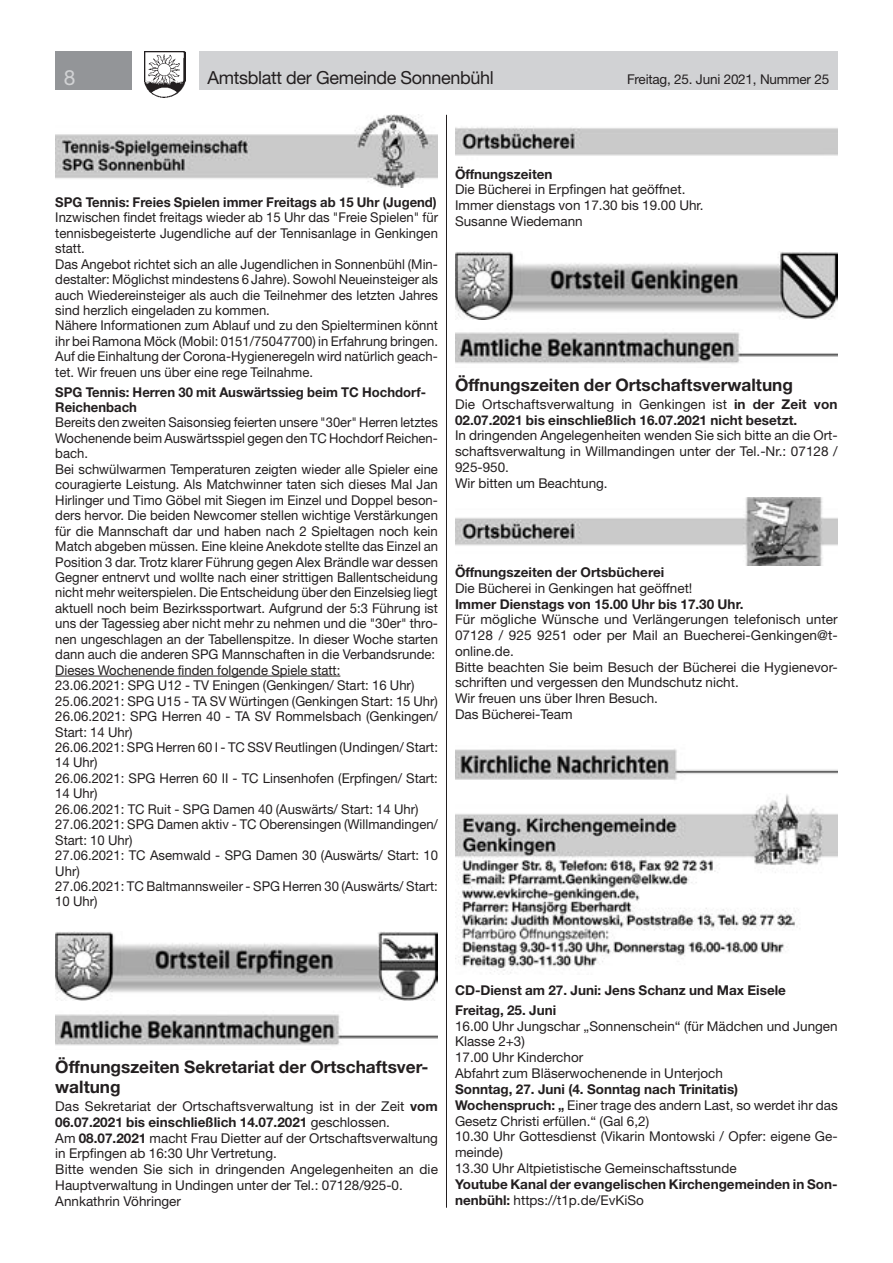
<style>
.page{position:relative;width:893px;height:1263px;background:#fff}
.page>*{position:absolute;margin:0;border:0;box-sizing:border-box;transform-origin:0 0}
.t1{font:21px "Helvetica Neue LT Std";color:#d1d2d4}
.t2{font:18px "Helvetica Neue LT Std";letter-spacing:-.02em;color:#231f20}
.t3{font:700 17.25px/20.5px "Helvetica Neue LT Std";color:#231f20}
.t4{font:13.5px/15.8px "Helvetica Neue LT Std";color:#231f20}
.t5{font:13.5px/15.5px "Helvetica Neue LT Std";color:#231f20;scale:.96 1}
.t6{font:700 13.5px/15.5px "Helvetica Neue LT Std";color:#231f20}
.s1{font-weight:400}
.s2{font-weight:700}
</style>
<div class="page">
<div style="left:199px;top:51px;width:639px;height:38px;background:#d1d2d4"></div>
<div style="left:55px;top:51px;width:77px;height:38px;background:#939598"></div>
<img style="left:145px;top:51px;width:41px;height:47px">
<hr style="left:55px;top:676px;width:285px;height:1px;background:#231f20">
<img style="left:55px;top:115px;width:383px;height:72px">
<img style="left:55px;top:932px;width:383px;height:69px">
<img style="left:55px;top:1014px;width:383px;height:32px">
<img style="left:455px;top:126px;width:383px;height:30px">
<img style="left:455px;top:251px;width:383px;height:68px">
<img style="left:455px;top:332px;width:383px;height:32px">
<img style="left:455px;top:497px;width:383px;height:68px">
<img style="left:455px;top:749px;width:383px;height:31px">
<img style="left:455px;top:794px;width:383px;height:181px">
<hr style="left:446px;top:115px;width:1px;height:1093px;background:#231f20">
<h1 class="t1" style="left:64px;top:65px;width:13px">8</h1>
<h2 class="t2" style="left:207px;top:67px;width:288px">Amtsblatt der Gemeinde Sonnenbühl</h2>
<p class="t4" style="left:627px;top:71px;width:204px">Freitag, 25. Juni 2021, Nummer 25</p>
<p class="t6" style="left:55px;top:194px;width:383px">SPG Tennis: Freies Spielen immer Freitags ab 15 Uhr (Jugend)</p>
<p class="t4" style="left:55px;top:210px;width:384px">Inzwischen findet freitags wieder ab 15 Uhr das "Freie Spielen" für tennisbegeisterte Jugendliche auf der Tennisanlage in Genkingen statt.<br>Das Angebot richtet sich an alle Jugendlichen in Sonnenbühl (Min&shy;destalter: Möglichst mindestens 6 Jahre). Sowohl Neueinsteiger als auch Wiedereinsteiger als auch die Teilnehmer des letzten Jahres sind herzlich eingeladen zu kommen.<br>Nähere Informationen zum Ablauf und zu den Spielterminen könnt ihr bei Ramona Möck (Mobil: 0151/75047700) in Erfahrung bringen.<br>Auf die Einhaltung der Corona-Hygieneregeln wird natürlich geach&shy;tet. Wir freuen uns über eine rege Teilnahme.</p>
<p class="t6" style="left:55px;top:384px;width:372px">SPG Tennis: Herren 30 mit Auswärtssieg beim TC Hochdorf-<br>Reichenbach</p>
<p class="t5" style="left:55px;top:415px;width:400px">Bereits den zweiten Saisonsieg feierten unsere "30er" Herren letztes Wochenende beim Auswärtsspiel gegen den TC Hochdorf Reichen&shy;bach.<br>Bei schwülwarmen Temperaturen zeigten wieder alle Spieler eine couragierte Leistung. Als Matchwinner taten sich dieses Mal Jan Hirlinger und Timo Göbel mit Siegen im Einzel und Doppel beson&shy;ders hervor. Die beiden Newcomer stellen wichtige Verstärkungen für die Mannschaft dar und haben nach 2 Spieltagen noch kein Match abgeben müssen. Eine kleine Anekdote stellte das Einzel an Position 3 dar. Trotz klarer Führung gegen Alex Brändle war dessen Gegner entnervt und wollte nach einer strittigen Ballentscheidung nicht mehr weiterspielen. Die Entscheidung über den Einzelsieg liegt aktuell noch beim Bezirkssportwart. Aufgrund der 5:3 Führung ist uns der Tagessieg aber nicht mehr zu nehmen und die "30er" thro&shy;nen ungeschlagen an der Tabellenspitze. In dieser Woche starten dann auch die anderen SPG Mannschaften in die Verbandsrunde:<br>Dieses Wochenende finden folgende Spiele statt:<br>23.06.2021: SPG U12 - TV Eningen (Genkingen/ Start: 16 Uhr)<br>25.06.2021: SPG U15 - TA SV Würtingen (Genkingen Start: 15 Uhr)<br>26.06.2021: SPG Herren 40 - TA SV Rommelsbach (Genkingen/ Start: 14 Uhr)<br>26.06.2021: SPG Herren 60 I - TC SSV Reutlingen (Undingen/ Start:<br>14 Uhr)<br>26.06.2021: SPG Herren 60 II - TC Linsenhofen (Erpfingen/ Start:<br>14 Uhr)<br>26.06.2021: TC Ruit - SPG Damen 40 (Auswärts/ Start: 14 Uhr)<br>27.06.2021: SPG Damen aktiv - TC Oberensingen (Willmandingen/ Start: 10 Uhr)<br>27.06.2021: TC Asemwald - SPG Damen 30 (Auswärts/ Start: 10<br>Uhr)<br>27.06.2021: TC Baltmannsweiler - SPG Herren 30 (Auswärts/ Start:<br>10 Uhr)</p>
<p class="t6" style="left:455px;top:166px;width:99px">Öffnungszeiten</p>
<p class="t4" style="left:455px;top:182px;width:250px">Die Bücherei in Erpfingen hat geöffnet.<br>Immer dienstags von 17.30 bis 19.00 Uhr.<br>Susanne Wiedemann</p>
<p class="t3" style="left:455px;top:374px;width:339px">Öffnungszeiten der Ortschaftsverwaltung</p>
<p class="t6" style="left:455px;top:396px;width:384px"><span class="s1">Die Ortschaftsverwaltung in Genkingen ist</span> in der Zeit von<br>02.07.2021 bis einschließlich 16.07.2021 nicht besetzt.</p>
<p class="t4" style="left:455px;top:427px;width:384px">In dringenden Angelegenheiten wenden Sie sich bitte an die Ort&shy;schaftsverwaltung in Willmandingen unter der Tel.-Nr.: 07128 / 925-950.<br>Wir bitten um Beachtung.</p>
<p class="t6" style="left:455px;top:564px;width:211px">Öffnungszeiten der Ortsbücherei</p>
<p class="t4" style="left:455px;top:580px;width:239px">Die Bücherei in Genkingen hat geöffnet!</p>
<p class="t6" style="left:455px;top:596px;width:290px">Immer Dienstags von 15.00 Uhr bis 17.30 Uhr.</p>
<p class="t4" style="left:455px;top:611px;width:384px">Für mögliche Wünsche und Verlängerungen telefonisch unter 07128 / 925 9251 oder per Mail an Buecherei-Genkingen@t&shy;online.de.<br>Bitte beachten Sie beim Besuch der Bücherei die Hygienevor&shy;schriften und vergessen den Mundschutz nicht.<br>Wir freuen uns über Ihren Besuch.<br>Das Bücherei-Team</p>
<p class="t3" style="left:55px;top:1056px;width:375px">Öffnungszeiten Sekretariat der Ortschaftsver&shy;waltung</p>
<p class="t4" style="left:55px;top:1098px;width:384px">Das Sekretariat der Ortschaftsverwaltung ist in der Zeit <span class="s2">vom 06.07.2021 bis einschließlich 14.07.2021</span> geschlossen.<br>Am <span class="s2">08.07.2021</span> macht Frau Dietter auf der Ortschaftsverwaltung in Erpfingen ab 16:30 Uhr Vertretung.<br>Bitte wenden Sie sich in dringenden Angelegenheiten an die Hauptverwaltung in Undingen unter der Tel.: 07128/925-0.<br>Annkathrin Vöhringer</p>
<p class="t6" style="left:455px;top:980px;width:332px;line-height:20px">CD-Dienst am 27. Juni: Jens Schanz und Max Eisele<br>Freitag, 25. Juni</p>
<p class="t4" style="left:455px;top:1018px;width:384px">16.00 Uhr Jungschar „Sonnenschein“ (für Mädchen und Jungen Klasse 2+3)<br>17.00 Uhr Kinderchor<br>Abfahrt zum Bläserwochenende in Unterjoch</p>
<p class="t4" style="left:455px;top:1081px;width:384px"><span class="s2">Sonntag, 27. Juni (4. Sonntag nach Trinitatis)<br>Wochenspruch: „</span> Einer trage des andern Last, so werdet ihr das Gesetz Christi erfüllen.“ (Gal 6,2)<br>10.30 Uhr Gottesdienst (Vikarin Montowski / Opfer: eigene Ge&shy;meinde)<br>13.30 Uhr Altpietistische Gemeinschaftsstunde</p>
<p class="t6" style="left:455px;top:1176px;width:384px;line-height:15.9px">Youtube Kanal der evangelischen Kirchengemeinden in Son&shy;nenbühl: <span class="s1">https://t1p.de/EvKiSo</span></p>
</div>
